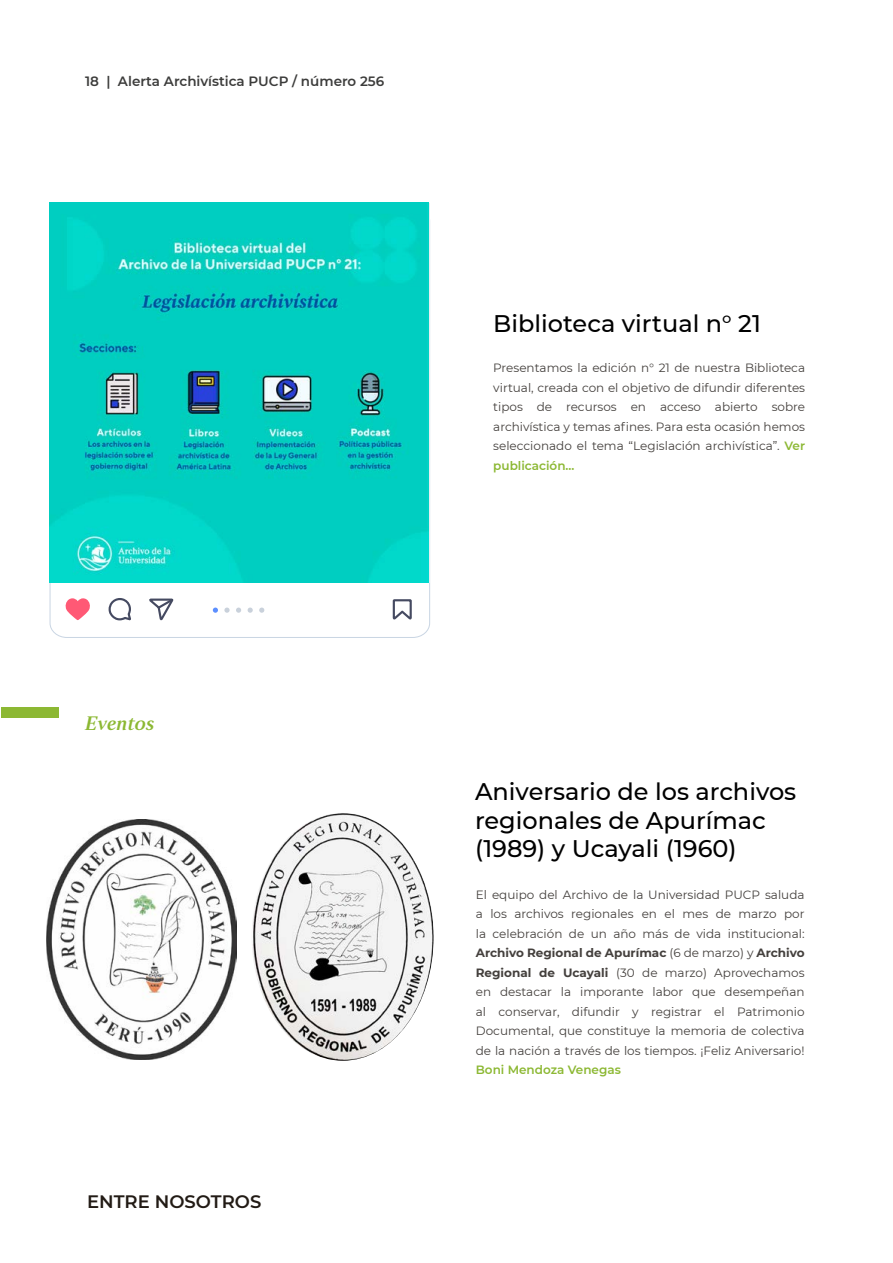
<style>
.page{position:relative;width:893px;height:1263px;background:#fff}
.page>*{position:absolute;margin:0;border:0;box-sizing:border-box;transform-origin:0 0}
.t1{font:500 24px/28.5px "Montserrat";color:#000}
.t2{font:19.5px "Strato Pro Demi Bold It";color:#8cb833}
.t3{font:600 18px "Montserrat";color:#221b15}
.t4{font:600 13.5px "Montserrat";color:#3c3c3b}
.t5{font:12px/19.5px "Montserrat";color:#44403d;text-align:justify}
.t6{font:600 12px "Montserrat";color:#8cb833}
.s1{font-weight:600;color:#8cb833}
.s2{font-weight:700}
</style>
<div class="page">
<div style="left:1px;top:707px;width:57px;height:11px;background:#8cb833"></div>
<svg style="left:50px;top:582px;width:380px;height:56px"></svg>
<svg style="left:65px;top:598px;width:26px;height:22px"></svg>
<svg style="left:109px;top:598px;width:22px;height:22px"></svg>
<svg style="left:393px;top:599px;width:19px;height:20px"></svg>
<svg style="left:213px;top:607px;width:5px;height:6px"></svg>
<svg style="left:224px;top:607px;width:6px;height:6px"></svg>
<svg style="left:236px;top:607px;width:5px;height:6px"></svg>
<svg style="left:248px;top:607px;width:5px;height:6px"></svg>
<svg style="left:259px;top:607px;width:5px;height:6px"></svg>
<svg style="left:149px;top:598px;width:24px;height:22px"></svg>
<img style="left:49px;top:202px;width:380px;height:380px">
<img style="left:46px;top:820px;width:190px;height:239px">
<img style="left:252px;top:813px;width:182px;height:248px">
<p class="t4" style="left:85px;top:71px;width:301px">18 | Alerta Archivística PUCP / número 256</p>
<h1 class="t1" style="left:493px;top:308px;width:269px">Biblioteca virtual n° 21</h1>
<p class="t5" style="left:493px;top:358px;width:313px">Presentamos la edición n° 21 de nuestra Biblioteca virtual, creada con el objetivo de difundir diferentes tipos de recursos en acceso abierto sobre archivística y temas afines. Para esta ocasión hemos seleccionado el tema “Legislación archivística”. <span class="s1">Ver publicación...</span></p>
<h2 class="t2" style="left:85px;top:711px;width:71px">Eventos</h2>
<h3 class="t3" style="left:87px;top:1188px;width:176px">ENTRE NOSOTROS</h3>
<h1 class="t1" style="left:475px;top:776px;width:323px">Aniversario de los archivos regionales de Apurímac (1989) y Ucayali (1960)</h1>
<p class="t5" style="left:476px;top:884px;width:330px">El equipo del Archivo de la Universidad PUCP saluda a los archivos regionales en el mes de marzo por la celebración de un año más de vida institucional:<br><span class="s2">Archivo Regional de Apurímac</span> (6 de marzo) y <span class="s2">Archivo Regional de Ucayali</span> (30 de marzo) Aprovechamos en destacar la imporante labor que desempeñan al conservar, difundir y registrar el Patrimonio Documental, que constituye la memoria de colectiva de la nación a través de los tiempos. ¡Feliz Aniversario!</p>
<p class="t6" style="left:476px;top:1062px;width:147px">Boni Mendoza Venegas</p>
</div>
